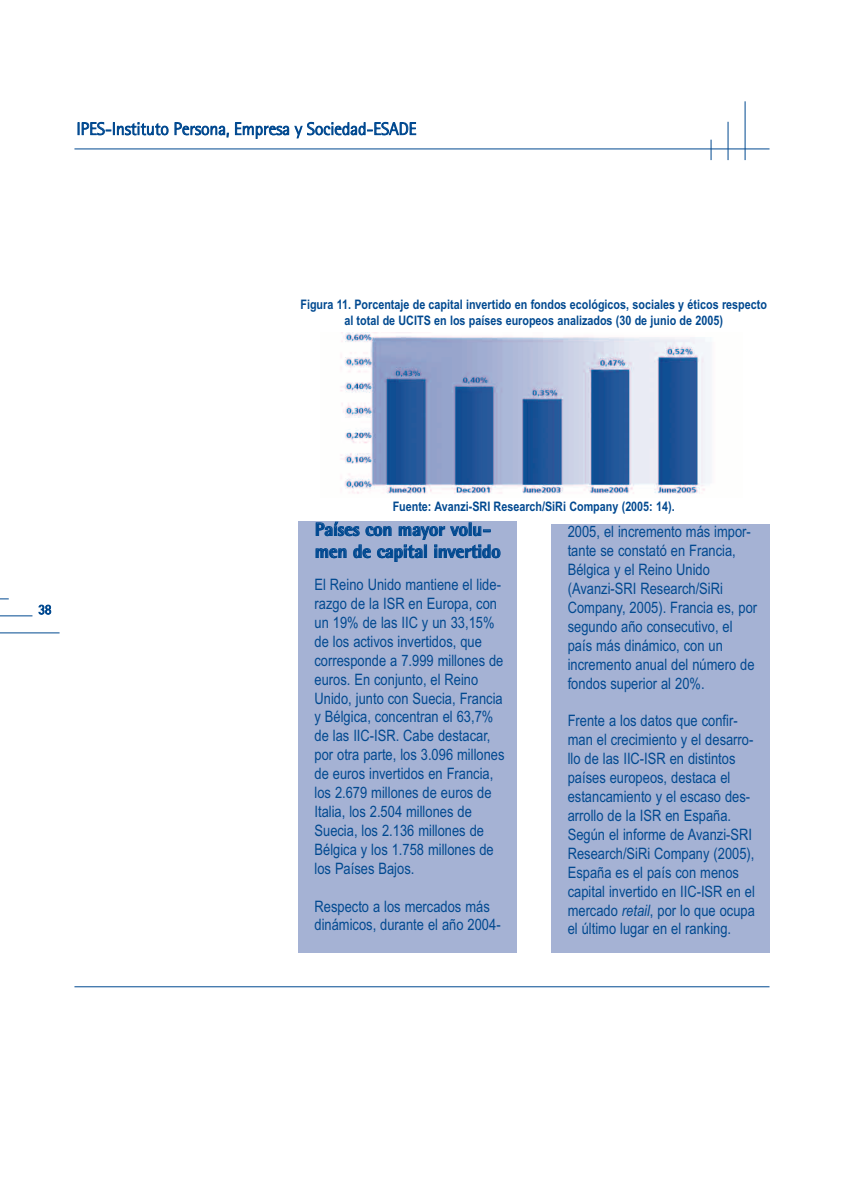
<style>
.page{position:relative;width:844px;height:1181px;background:#fff}
.page>*{position:absolute;margin:0;border:0;box-sizing:border-box;transform-origin:0 0}
.t1{font:800 18.38px/22.1px "Rotis Semi Sans";letter-spacing:-.015em;color:#014990}
.t2{font:300 17.5px "Rotis Semi Sans";color:#014990}
.t3{font:15.75px/18.9px "Arial Narrow";color:#014990}
.t4{font:300 14px "Rotis Semi Sans";color:#014990}
.t5{font:700 13.12px/15.8px "Arial Narrow";color:#014990;text-align:center}
.s1{font-style:italic}
</style>
<div class="page">
<hr style="left:74px;top:148px;width:695px;height:1px;background:#014990">
<hr style="left:74px;top:986px;width:695px;height:1px;background:#014990">
<svg style="left:710px;top:140px;width:1px;height:20px"></svg>
<hr style="left:727px;top:122px;width:1px;height:38px;background:#014990">
<hr style="left:744px;top:101px;width:1px;height:59px;background:#014990">
<hr style="left:0;top:615px;width:32px;height:1px;background:#014990">
<hr style="left:0;top:632px;width:60px;height:1px;background:#014990">
<div style="left:298px;top:521px;width:218px;height:432px;background:#a5b2d4"></div>
<div style="left:551px;top:524px;width:218px;height:429px;background:#a5b2d4"></div>
<img style="left:340px;top:332px;width:370px;height:162px">
<p class="t2" style="left:76px;top:123px;width:341px">IPES-Instituto Persona, Empresa y Sociedad-ESADE</p>
<p class="t5" style="left:300px;top:297px;width:468px">Figura 11. Porcentaje de capital invertido en fondos ecológicos, sociales y éticos respecto al total de UCITS en los países europeos analizados (30 de junio de 2005)</p>
<p class="t4" style="left:38px;top:604px;width:15px">38</p>
<p class="t5" style="left:392px;top:498px;width:283px">Fuente: Avanzi-SRI Research/SiRi Company (2005: 14).</p>
<p class="t1" style="left:315px;top:520px;width:187px">Países con mayor volu&shy;men de capital invertido</p>
<p class="t3" style="left:314px;top:575px;width:191px">El Reino Unido mantiene el lide&shy;razgo de la ISR en Europa, con un 19% de las IIC y un 33,15% de los activos invertidos, que corresponde a 7.999 millones de euros. En conjunto, el Reino<br>Unido, junto con Suecia, Francia y Bélgica, concentran el 63,7% de las IIC-ISR. Cabe destacar, por otra parte, los 3.096 millones de euros invertidos en Francia, los 2.679 millones de euros de<br>Italia, los 2.504 millones de<br>Suecia, los 2.136 millones de<br>Bélgica y los 1.758 millones de los Países Bajos.</p>
<p class="t3" style="left:314px;top:896px;width:187px">Respecto a los mercados más dinámicos, durante el año 2004-</p>
<p class="t3" style="left:567px;top:522px;width:191px">2005, el incremento más impor&shy;tante se constató en Francia,<br>Bélgica y el Reino Unido (Avanzi-SRI Research/SiRi<br>Company, 2005). Francia es, por segundo año consecutivo, el país más dinámico, con un incremento anual del número de fondos superior al 20%.</p>
<p class="t3" style="left:567px;top:711px;width:189px">Frente a los datos que confir&shy;man el crecimiento y el desarro&shy;llo de las IIC-ISR en distintos países europeos, destaca el estancamiento y el escaso des&shy;arrollo de la ISR en España.<br>Según el informe de Avanzi-SRI<br>Research/SiRi Company (2005),<br>España es el país con menos capital invertido en IIC-ISR en el mercado <span class="s1">retail</span>, por lo que ocupa el último lugar en el ranking.</p>
</div>
